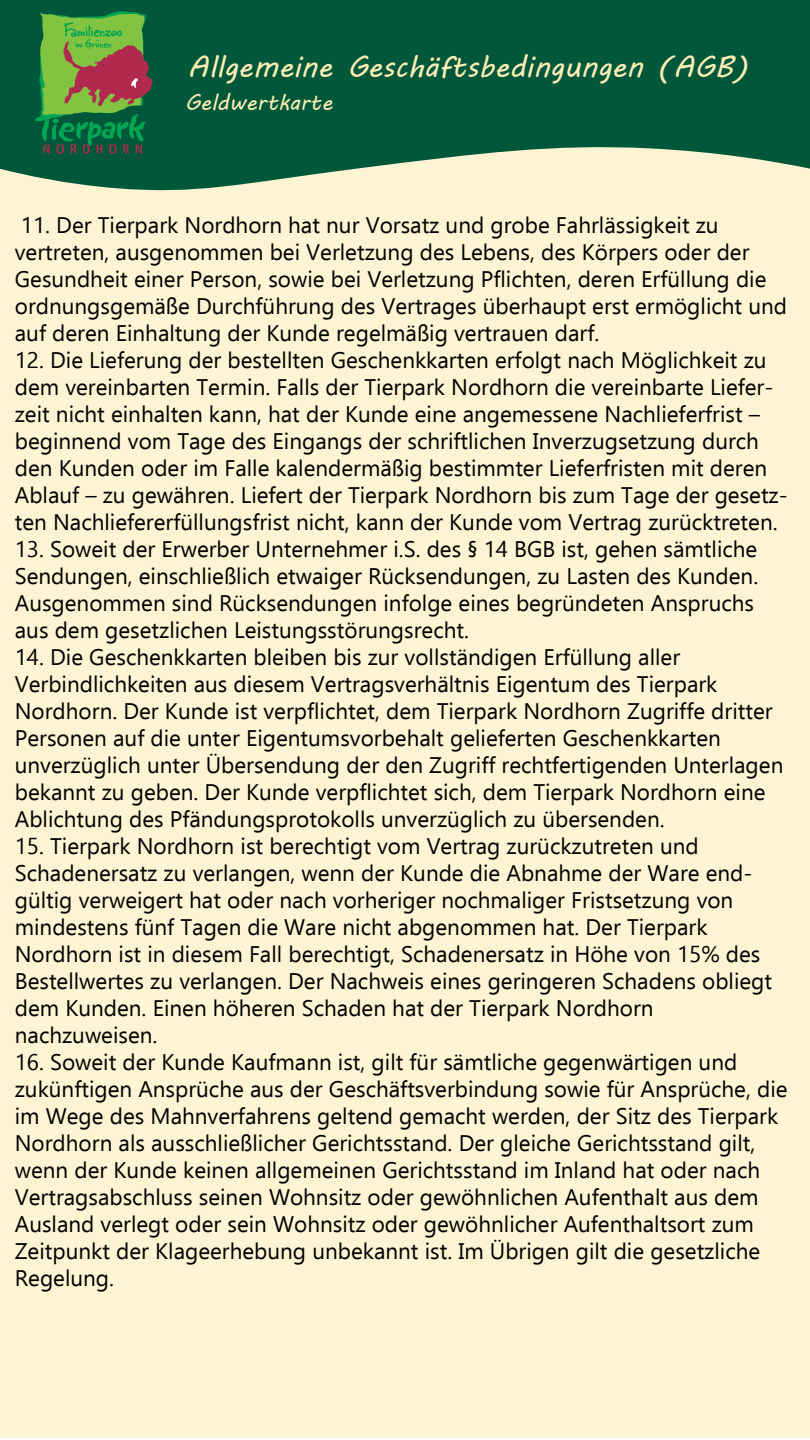
<style>
.page{position:relative;width:810px;height:1440px;background:#fff}
.page>*{position:absolute;margin:0;border:0;box-sizing:border-box;transform-origin:0 0}
.t1{font:30px "MV Boli";color:#fbedb4}
.t2{font:22.5px/27px "Ebrima";color:#000}
.t3{font:22.5px "MV Boli";color:#fbedb4}
</style>
<div class="page">
<div style="left:0;top:0;width:810px;height:1438px;background:#fcf4d2"></div>
<svg style="left:0;top:0;width:810px;height:191px;background:#246d4e"></svg>
<svg style="left:35px;top:12px;width:118px;height:142px;background:#557f43"></svg>
<h1 class="t1" style="left:188px;top:46px;width:562px">Allgemeine Geschäftsbedingungen (AGB)</h1>
<p class="t3" style="left:185px;top:86px;width:149px">Geldwertkarte</p>
<p class="t2" style="left:15px;top:211px;width:774px">11. Der Tierpark Nordhorn hat nur Vorsatz und grobe Fahrlässigkeit zu vertreten, ausgenommen bei Verletzung des Lebens, des Körpers oder der Gesundheit einer Person, sowie bei Verletzung Pflichten, deren Erfüllung die ordnungsgemäße Durchführung des Vertrages überhaupt erst ermöglicht und auf deren Einhaltung der Kunde regelmäßig vertrauen darf.</p>
<p class="t2" style="left:15px;top:346px;width:775px">12. Die Lieferung der bestellten Geschenkkarten erfolgt nach Möglichkeit zu dem vereinbarten Termin. Falls der Tierpark Nordhorn die vereinbarte Liefer&shy;zeit nicht einhalten kann, hat der Kunde eine angemessene Nachlieferfrist – beginnend vom Tage des Eingangs der schriftlichen Inverzugsetzung durch den Kunden oder im Falle kalendermäßig bestimmter Lieferfristen mit deren Ablauf – zu gewähren. Liefert der Tierpark Nordhorn bis zum Tage der gesetz&shy;ten Nachliefererfüllungsfrist nicht, kann der Kunde vom Vertrag zurücktreten.</p>
<p class="t2" style="left:15px;top:535px;width:745px">13. Soweit der Erwerber Unternehmer i.S. des § 14 BGB ist, gehen sämtliche Sendungen, einschließlich etwaiger Rücksendungen, zu Lasten des Kunden.<br>Ausgenommen sind Rücksendungen infolge eines begründeten Anspruchs aus dem gesetzlichen Leistungsstörungsrecht.</p>
<p class="t2" style="left:15px;top:643px;width:770px">14. Die Geschenkkarten bleiben bis zur vollständigen Erfüllung aller Verbindlichkeiten aus diesem Vertragsverhältnis Eigentum des Tierpark Nordhorn. Der Kunde ist verpflichtet, dem Tierpark Nordhorn Zugriffe dritter Personen auf die unter Eigentumsvorbehalt gelieferten Geschenkkarten unverzüglich unter Übersendung der den Zugriff rechtfertigenden Unterlagen bekannt zu geben. Der Kunde verpflichtet sich, dem Tierpark Nordhorn eine Ablichtung des Pfändungsprotokolls unverzüglich zu übersenden.</p>
<p class="t2" style="left:15px;top:832px;width:759px">15. Tierpark Nordhorn ist berechtigt vom Vertrag zurückzutreten und Schadenersatz zu verlangen, wenn der Kunde die Abnahme der Ware end&shy;gültig verweigert hat oder nach vorheriger nochmaliger Fristsetzung von mindestens fünf Tagen die Ware nicht abgenommen hat. Der Tierpark Nordhorn ist in diesem Fall berechtigt, Schadenersatz in Höhe von 15% des Bestellwertes zu verlangen. Der Nachweis eines geringeren Schadens obliegt dem Kunden. Einen höheren Schaden hat der Tierpark Nordhorn nachzuweisen.</p>
<p class="t2" style="left:15px;top:1048px;width:774px">16. Soweit der Kunde Kaufmann ist, gilt für sämtliche gegenwärtigen und zukünftigen Ansprüche aus der Geschäftsverbindung sowie für Ansprüche, die im Wege des Mahnverfahrens geltend gemacht werden, der Sitz des Tierpark Nordhorn als ausschließlicher Gerichtsstand. Der gleiche Gerichtsstand gilt, wenn der Kunde keinen allgemeinen Gerichtsstand im Inland hat oder nach Vertragsabschluss seinen Wohnsitz oder gewöhnlichen Aufenthalt aus dem Ausland verlegt oder sein Wohnsitz oder gewöhnlicher Aufenthaltsort zum Zeitpunkt der Klageerhebung unbekannt ist. Im Übrigen gilt die gesetzliche Regelung.</p>
</div>
